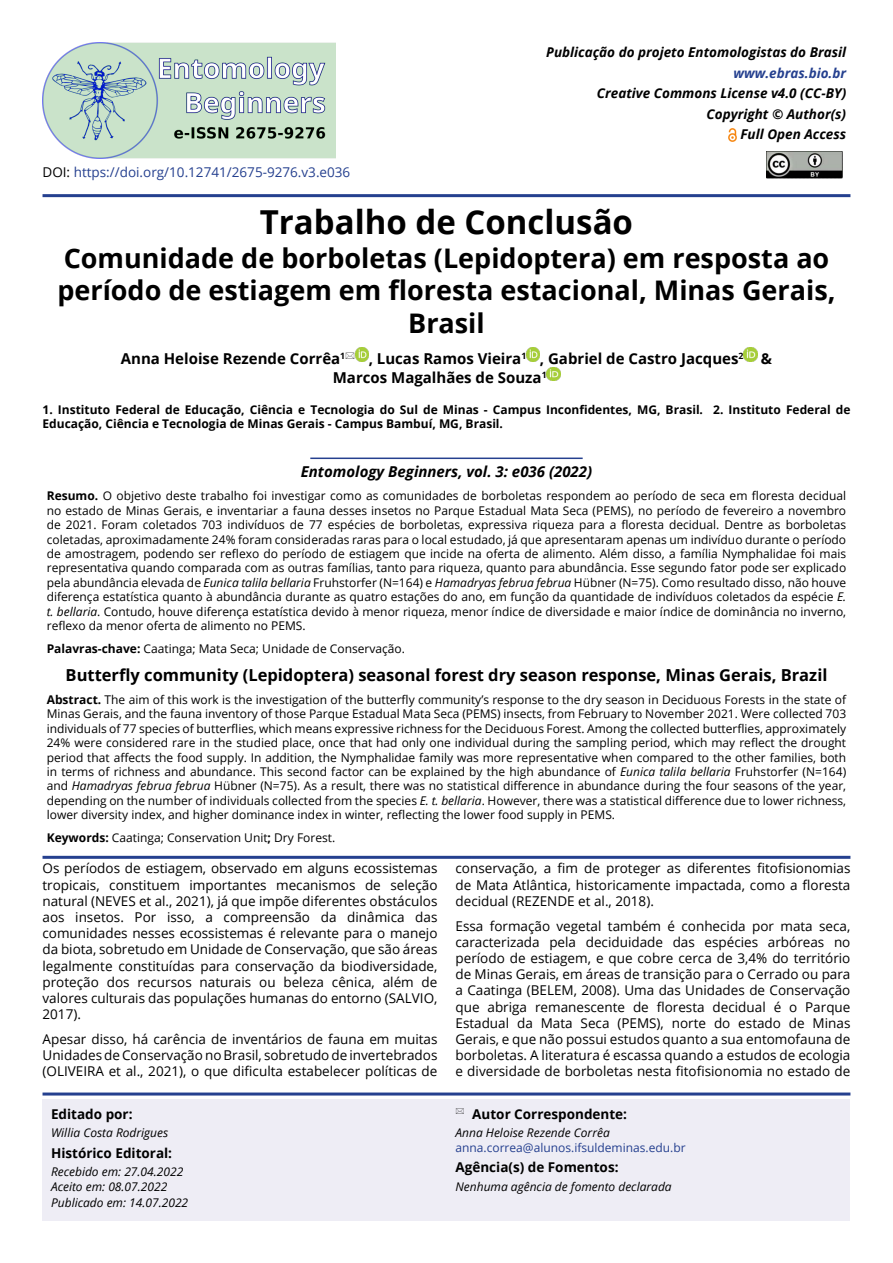
<style>
.page{position:relative;width:893px;height:1263px;background:#fff}
.page>*{position:absolute;margin:0;border:0;box-sizing:border-box;transform-origin:0 0}
.Subtitulo_Sumario{font:700 33px "Open Sans";color:#000}
.Titulo{font:700 27px/32.4px "Open Sans";color:#000;text-align:center}
.Titulo_Resumo{font:700 16.5px "Open Sans";color:#000}
.Autores{font:700 15px/19.5px "Open Sans";color:#000}
.volume_id_year{font:italic 700 15px "Open Sans";color:#000}
.t1{font:13.5px/16.2px "Open Sans";color:#000;text-align:justify}
.t2{font:italic 700 13.5px "Open Sans";color:#000}
.Editor_Secao{font:700 13.5px "Open Sans";color:#000}
.t3{font:13.5px "Open Sans";color:#25408f}
.t4{font:italic 700 13.5px "Open Sans";color:#25408f}
.Resumo{font:12px/14.4px "Open Sans";color:#000;text-align:justify}
.Afiliacao{font:700 12px/14.4px "Open Sans";color:#000}
.Editor_Secao_text{font:italic 12px "Open Sans";color:#000}
.Editor_Secao_text-2{font:12px "Open Sans";color:#25408f}
.s1{color:#000}
.s2{font-weight:700}
.s3{font-style:italic}
</style>
<div class="page">
<img style="left:43px;top:43px;width:293px;height:115px">
<svg style="left:728px;top:128px;width:9px;height:13px"></svg>
<img style="left:767px;top:151px;width:75px;height:28px">
<hr style="left:43px;top:194px;width:807px;height:3px;background:#25408f">
<img style="left:355px;top:348px;width:14px;height:13px">
<img style="left:526px;top:348px;width:14px;height:13px">
<img style="left:743px;top:348px;width:14px;height:13px">
<img style="left:547px;top:367px;width:13px;height:14px">
<hr style="left:310px;top:457px;width:273px;height:2px;background:#25408f">
<hr style="left:43px;top:856px;width:807px;height:3px;background:#25408f">
<div style="left:43px;top:1100px;width:807px;height:121px;background:#eeedf5"></div>
<hr style="left:43px;top:1092px;width:807px;height:3px;background:#25408f">
<p class="t3" style="left:43px;top:163px;width:309px"><span class="s1">DOI:</span> https://doi.org/10.12741/2675-9276.v3.e036</p>
<p class="t2" style="left:546px;top:43px;width:302px">Publicação do projeto Entomologistas do Brasil</p>
<p class="t4" style="left:733px;top:63px;width:114px">www.ebras.bio.br</p>
<p class="t2" style="left:597px;top:84px;width:251px">Creative Commons License v4.0 (CC-BY)</p>
<p class="t2" style="left:707px;top:104px;width:141px">Copyright © Author(s)</p>
<p class="t2" style="left:740px;top:125px;width:107px">Full Open Access</p>
<p class="Subtitulo_Sumario" style="left:260px;top:199px;width:375px">Trabalho de Conclusão</p>
<p class="Titulo" style="left:57px;top:241px;width:780px">Comunidade de borboletas (Lepidoptera) em resposta ao período de estiagem em floresta estacional, Minas Gerais,<br>Brasil</p>
<p class="Autores" style="left:121px;top:348px;width:226px">Anna Heloise Rezende Corrêa<sup>1</sup></p>
<p class="Autores" style="left:333px;top:348px;width:441px;text-indent:36px">, Lucas Ramos Vieira<sup>1</sup> , Gabriel de Castro Jacques<sup>2</sup> &amp;<br>Marcos Magalhães de Souza<sup>1</sup></p>
<p class="Afiliacao" style="left:43px;top:402px;width:809px">1. Instituto Federal de Educação, Ciência e Tecnologia do Sul de Minas - Campus Inconfidentes, MG, Brasil. 2. Instituto Federal de<br>Educação, Ciência e Tecnologia de Minas Gerais - Campus Bambuí, MG, Brasil.</p>
<p class="volume_id_year" style="left:301px;top:461px;width:293px">Entomology Beginners, vol. 3: e036 (2022)</p>
<p class="Resumo" style="left:47px;top:488px;width:801px"><span class="s2">Resumo.</span> O objetivo deste trabalho foi investigar como as comunidades de borboletas respondem ao período de seca em floresta decidual no estado de Minas Gerais, e inventariar a fauna desses insetos no Parque Estadual Mata Seca (PEMS), no período de fevereiro a novembro de 2021. Foram coletados 703 indivíduos de 77 espécies de borboletas, expressiva riqueza para a floresta decidual. Dentre as borboletas coletadas, aproximadamente 24% foram consideradas raras para o local estudado, já que apresentaram apenas um indivíduo durante o período de amostragem, podendo ser reflexo do período de estiagem que incide na oferta de alimento. Além disso, a família Nymphalidae foi mais representativa quando comparada com as outras famílias, tanto para riqueza, quanto para abundância. Esse segundo fator pode ser explicado pela abundância elevada de <span class="s3">Eunica talila bellaria</span> Fruhstorfer (N=164) e <span class="s3">Hamadryas februa februa</span> Hübner (N=75). Como resultado disso, não houve diferença estatística quanto à abundância durante as quatro estações do ano, em função da quantidade de indivíduos coletados da espécie <span class="s3">E. t. bellaria</span>. Contudo, houve diferença estatística devido à menor riqueza, menor índice de diversidade e maior índice de dominância no inverno, reflexo da menor oferta de alimento no PEMS.</p>
<p class="Resumo" style="left:47px;top:641px;width:360px"><span class="s2">Palavras-chave:</span> Caatinga; Mata Seca; Unidade de Conservação.</p>
<p class="Titulo_Resumo" style="left:66px;top:663px;width:763px">Butterfly community (Lepidoptera) seasonal forest dry season response, Minas Gerais, Brazil</p>
<p class="Resumo" style="left:47px;top:692px;width:801px"><span class="s2">Abstract.</span> The aim of this work is the investigation of the butterfly community’s response to the dry season in Deciduous Forests in the state of Minas Gerais, and the fauna inventory of those Parque Estadual Mata Seca (PEMS) insects, from February to November 2021. Were collected 703 individuals of 77 species of butterflies, which means expressive richness for the Deciduous Forest. Among the collected butterflies, approximately 24% were considered rare in the studied place, once that had only one individual during the sampling period, which may reflect the drought period that affects the food supply. In addition, the Nymphalidae family was more representative when compared to the other families, both in terms of richness and abundance. This second factor can be explained by the high abundance of <span class="s3">Eunica talila bellaria</span> Fruhstorfer (N=164) and <span class="s3">Hamadryas februa februa</span> Hübner (N=75). As a result, there was no statistical difference in abundance during the four seasons of the year, depending on the number of individuals collected from the species <span class="s3">E. t. bellaria</span>. However, there was a statistical difference due to lower richness, lower diversity index, and higher dominance index in winter, reflecting the lower food supply in PEMS.</p>
<p class="Resumo" style="left:47px;top:830px;width:290px"><span class="s2">Keywords:</span> Caatinga; Conservation Unit<span class="s2">;</span> Dry Forest.</p>
<p class="t1" style="left:43px;top:860px;width:396px">Os períodos de estiagem, observado em alguns ecossistemas tropicais, constituem importantes mecanismos de seleção natural (NEVES et al., 2021), já que impõe diferentes obstáculos aos insetos. Por isso, a compreensão da dinâmica das comunidades nesses ecossistemas é relevante para o manejo da biota, sobretudo em Unidade de Conservação, que são áreas legalmente constituídas para conservação da biodiversidade, proteção dos recursos naturais ou beleza cênica, além de valores culturais das populações humanas do entorno (SALVIO, 2017).</p>
<p class="t1" style="left:43px;top:1030px;width:396px">Apesar disso, há carência de inventários de fauna em muitas Unidades de Conservação no Brasil, sobretudo de invertebrados (OLIVEIRA et al., 2021), o que dificulta estabelecer políticas de</p>
<p class="Editor_Secao" style="left:51px;top:1104px;width:83px">Editado por:</p>
<p class="Editor_Secao_text" style="left:51px;top:1125px;width:119px">Willia Costa Rodrigues</p>
<p class="Editor_Secao" style="left:51px;top:1143px;width:123px">Histórico Editoral:</p>
<p class="Editor_Secao_text" style="left:51px;top:1164px;width:134px">Recebido em: 27.04.2022</p>
<p class="Editor_Secao_text" style="left:51px;top:1178px;width:118px">Aceito em: 08.07.2022</p>
<p class="Editor_Secao_text" style="left:51px;top:1194px;width:139px">Publicado em: 14.07.2022</p>
<p class="t1" style="left:455px;top:860px;width:396px">conservação, a fim de proteger as diferentes fitofisionomias de Mata Atlântica, historicamente impactada, como a floresta decidual (REZENDE et al., 2018).</p>
<p class="t1" style="left:455px;top:917px;width:396px">Essa formação vegetal também é conhecida por mata seca, caracterizada pela deciduidade das espécies arbóreas no período de estiagem, e que cobre cerca de 3,4% do território de Minas Gerais, em áreas de transição para o Cerrado ou para a Caatinga (BELEM, 2008). Uma das Unidades de Conservação que abriga remanescente de floresta decidual é o Parque Estadual da Mata Seca (PEMS), norte do estado de Minas Gerais, e que não possui estudos quanto a sua entomofauna de borboletas. A literatura é escassa quando a estudos de ecologia e diversidade de borboletas nesta fitofisionomia no estado de</p>
<p class="Editor_Secao" style="left:472px;top:1104px;width:156px">Autor Correspondente:</p>
<p class="Editor_Secao_text" style="left:455px;top:1125px;width:156px">Anna Heloise Rezende Corrêa</p>
<p class="Editor_Secao_text-2" style="left:455px;top:1139px;width:232px">anna.correa@alunos.ifsuldeminas.edu.br</p>
<p class="Editor_Secao" style="left:455px;top:1158px;width:165px">Agência(s) de Fomentos:</p>
<p class="Editor_Secao_text" style="left:455px;top:1178px;width:218px">Nenhuma agência de fomento declarada</p>
</div>
